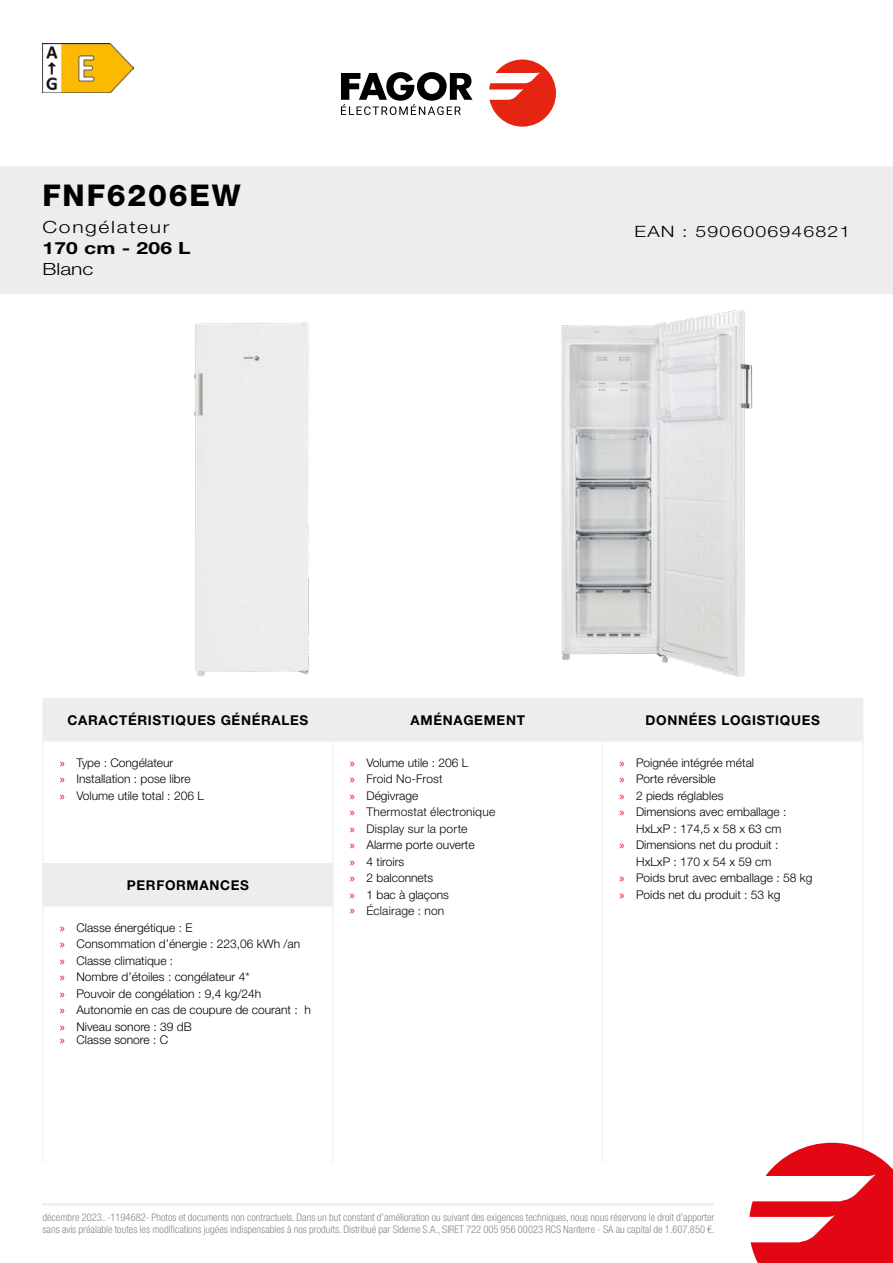
<style>
.page{position:relative;width:893px;height:1263px;background:#fff}
.page>*{position:absolute;margin:0;border:0;box-sizing:border-box;transform-origin:0 0}
.t1{font:800 30px "Helvetica Neue LT Pro";letter-spacing:.06em;color:#000}
.t2{font:300 16.8px "Helvetica Neue LT Pro";letter-spacing:.08em;color:#000;scale:1.25 1}
.t3{font:700 16.8px "Helvetica Neue LT Pro";letter-spacing:.01em;color:#000;scale:1.25 1}
.t4{font:300 15.6px "Helvetica Neue LT Pro";letter-spacing:.06em;color:#000;scale:1.25 1}
.t5{font:700 13.5px "Helvetica Neue LT Pro";letter-spacing:.05em;color:#000}
.t6{font:300 12px/16.5px "Helvetica Neue LT Pro";color:#000}
.t7{font:300 condensed 10.5px/12px "Helvetica Neue LT Std";color:#878787}
.s1{font-family:"Myriad Pro";font-weight:400;color:#e30613}
.s2{color:#070a0c}
</style>
<div class="page">
<div style="left:0;top:166px;width:893px;height:127px;background:#ededed"></div>
<hr style="left:43px;top:1203px;width:671px;height:3px;background:#ededed">
<div style="left:194px;top:322px;width:115px;height:355px;background:#eee"></div>
<div style="left:44px;top:699px;width:818px;height:42px;background:#ededed"></div>
<div style="left:43px;top:863px;width:290px;height:43px;background:#ededed"></div>
<hr style="left:43px;top:906px;width:290px;height:1px;background:#ededed">
<hr style="left:43px;top:906px;width:1px;height:257px;background:#ededed">
<hr style="left:603px;top:741px;width:260px;height:1px;background:#ededed">
<hr style="left:862px;top:741px;width:1px;height:122px;background:#ededed">
<hr style="left:862px;top:863px;width:1px;height:43px;background:#ededed">
<hr style="left:862px;top:906px;width:1px;height:257px;background:#ededed">
<hr style="left:43px;top:698px;width:290px;height:1px;background:#ededed">
<hr style="left:43px;top:699px;width:1px;height:42px;background:#ededed">
<hr style="left:333px;top:698px;width:270px;height:1px;background:#ededed">
<hr style="left:333px;top:699px;width:1px;height:42px;background:#ededed">
<hr style="left:603px;top:698px;width:260px;height:1px;background:#ededed">
<hr style="left:602px;top:699px;width:1px;height:42px;background:#ededed">
<hr style="left:862px;top:699px;width:1px;height:42px;background:#ededed">
<hr style="left:43px;top:741px;width:290px;height:1px;background:#ededed">
<hr style="left:43px;top:741px;width:1px;height:122px;background:#ededed">
<hr style="left:333px;top:741px;width:270px;height:1px;background:#ededed">
<hr style="left:333px;top:741px;width:1px;height:122px;background:#ededed">
<hr style="left:602px;top:741px;width:1px;height:122px;background:#ededed">
<hr style="left:333px;top:863px;width:1px;height:43px;background:#ededed">
<hr style="left:602px;top:863px;width:1px;height:43px;background:#ededed">
<hr style="left:333px;top:906px;width:1px;height:257px;background:#ededed">
<hr style="left:602px;top:906px;width:1px;height:257px;background:#ededed">
<img style="left:561px;top:310px;width:192px;height:367px">
<svg style="left:749px;top:1143px;width:144px;height:120px"></svg>
<svg style="left:489px;top:60px;width:67px;height:67px"></svg>
<svg style="left:341px;top:72px;width:132px;height:43px"></svg>
<img style="left:43px;top:44px;width:91px;height:49px">
<h1 class="t1" style="left:43px;top:177px;width:200px">FNF6206EW</h1>
<h2 class="t2" style="left:43px;top:217px;width:103px">Congélateur</h2>
<h2 class="t3" style="left:43px;top:237px;width:120px">170 cm - 206 L</h2>
<h2 class="t2" style="left:43px;top:259px;width:42px">Blanc</h2>
<h3 class="t4" style="left:635px;top:221px;width:174px">EAN : 5906006946821</h3>
<p class="t5" style="left:67px;top:711px;width:242px">CARACTÉRISTIQUES GÉNÉRALES</p>
<p class="t5" style="left:410px;top:711px;width:116px">AMÉNAGEMENT</p>
<p class="t5" style="left:645px;top:711px;width:176px">DONNÉES LOGISTIQUES</p>
<p class="t6" style="left:60px;top:754px;width:145px"><span class="s1">»</span> Type : Congélateur<br><span class="s1">»</span> Installation : pose libre<br><span class="s1">»</span> Volume utile total : 206 L</p>
<p class="t6" style="left:350px;top:754px;width:147px"><span class="s1">»</span> Volume utile : 206 L<br><span class="s1">»</span> <span class="s2">Froid No-Frost<br></span><span class="s1">»</span> Dégivrage<br><span class="s1">»</span> <span class="s2">Thermostat électronique </span><span class="s1">»</span> <span class="s2">Display sur la porte<br></span><span class="s1">»</span> Alarme porte ouverte<br><span class="s1">»</span> 4 tiroirs<br><span class="s1">»</span> 2 balconnets<br><span class="s1">»</span> 1 bac à glaçons<br><span class="s1">»</span> <span class="s2">Éclairage : non</span></p>
<p class="t6" style="left:620px;top:754px;width:136px"><span class="s1">»</span> Poignée intégrée métal</p>
<p class="t6" style="left:620px;top:770px;width:98px"><span class="s1">»</span> Porte réversible</p>
<p class="t6" style="left:620px;top:787px;width:105px"><span class="s1">»</span> 2 pieds réglables</p>
<p class="t6" style="left:620px;top:803px;width:168px"><span class="s1">»</span> Dimensions avec emballage :</p>
<p class="t6" style="left:636px;top:820px;width:147px">HxLxP : 174,5 x 58 x 63 cm</p>
<p class="t6" style="left:620px;top:836px;width:160px"><span class="s1">»</span> Dimensions net du produit :</p>
<p class="t6" style="left:636px;top:853px;width:137px">HxLxP : 170 x 54 x 59 cm</p>
<p class="t6" style="left:620px;top:869px;width:194px"><span class="s1">»</span> Poids brut avec emballage : 58 kg</p>
<p class="t6" style="left:620px;top:886px;width:162px"><span class="s1">»</span> Poids net du produit : 53 kg</p>
<p class="t5" style="left:127px;top:876px;width:124px">PERFORMANCES</p>
<p class="t6" style="left:60px;top:919px;width:253px"><span class="s1">»</span> Classe énergétique : E<br><span class="s1">»</span> Consommation d’énergie : 223,06 kWh /an<br><span class="s1">»</span> Classe climatique :<br><span class="s1">»</span> Nombre d’étoiles : congélateur 4*<br><span class="s1">»</span> Pouvoir de congélation : 9,4 kg/24h<br><span class="s1">»</span> Autonomie en cas de coupure de courant : h <span class="s1">»</span> Niveau sonore : 39 dB</p>
<p class="t6" style="left:60px;top:1031px;width:110px"><span class="s1">»</span> Classe sonore : C</p>
<p class="t7" style="left:43px;top:1211px;width:674px">décembre 2023..-1194682- Photos et documents non contractuels. Dans un but constant d’amélioration ou suivant des exigences techniques, nous nous réservons le droit d’apporter sans avis préalable toutes les modifications jugées indispensables à nos produits. Distribué par Sideme S.A., SIRET 722 005 956 00023 RCS Nanterre - SA au capital de 1.607.850 €.</p>
</div>
